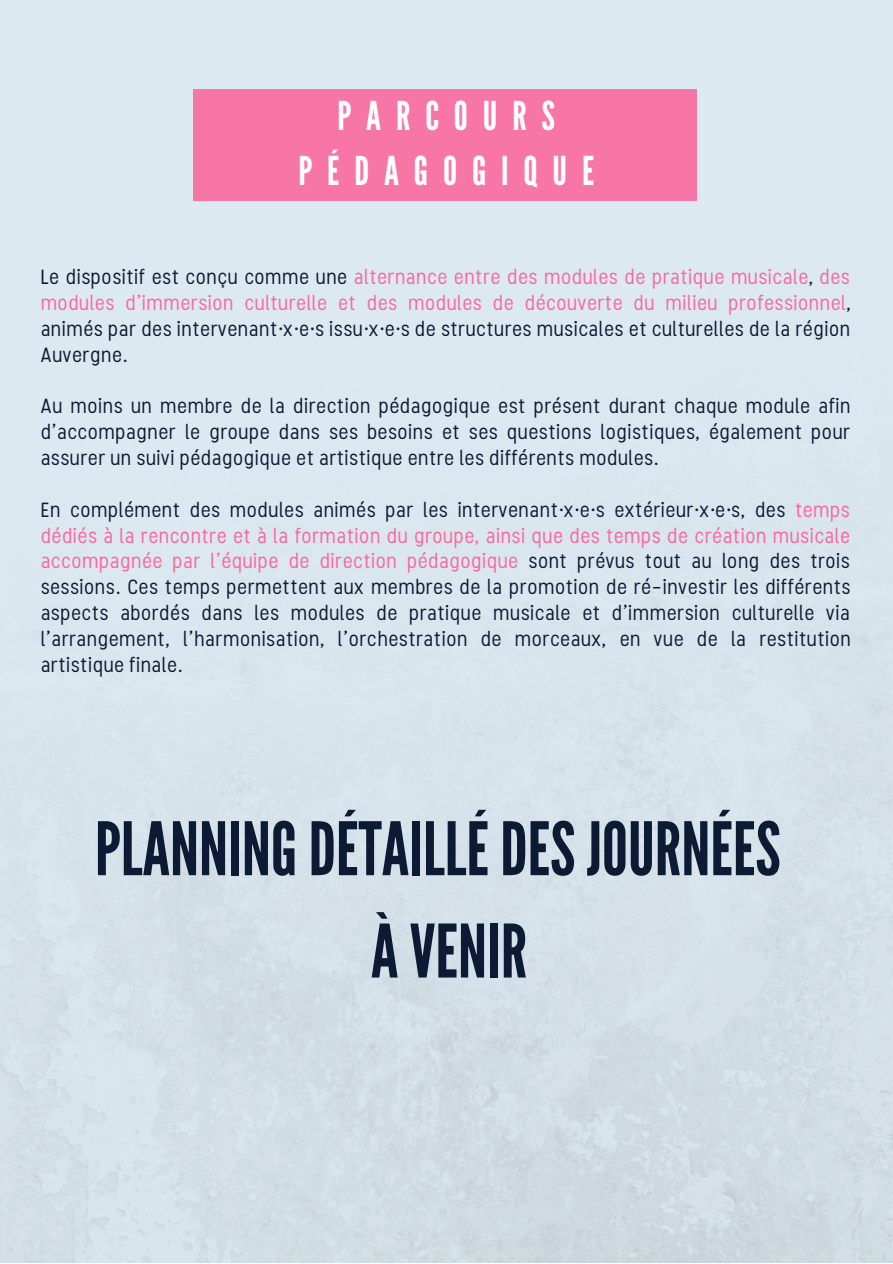
<style>
.page{position:relative;width:893px;height:1264px;background:#fff}
.page>*{position:absolute;margin:0;border:0;box-sizing:border-box;transform-origin:0 0}
.t1{font:73.5px/102.3px "League Gothic";color:#0d1a34;text-align:center}
.t2{font:39.75px/55.1px "League Gothic";letter-spacing:.375em;color:#fff;text-align:center}
.t3{font:20.55px/25.8px "Stellar";color:#0d1a34;text-align:justify}
.t4{font:20.55px/25.8px "Stellar";color:#fb669b;text-align:justify}
.s1{color:#0d1a34}
.s2{font-family:"Noto Sans";color:#0d1a34}
.s3{font-family:"Noto Sans"}
.s4{color:#fb669b}
</style>
<div class="page">
<div style="left:193px;top:89px;width:504px;height:112px;background:#f776a5"></div>
<h2 class="t2" style="left:298px;top:89px;width:297px">PARCOURS<br>PÉDAGOGIQUE</h2>
<p class="t4" style="left:41px;top:264px;width:812px"><span class="s1">Le dispositif est conçu comme une</span> alternance entre des modules de pratique musicale<span class="s1">,</span> des modules d’immersion culturelle et des modules de découverte du milieu professionnel<span class="s1">, animés par des intervenant</span><span class="s2">·</span><span class="s1">x</span><span class="s2">·</span><span class="s1">e</span><span class="s2">·</span><span class="s1">s issu</span><span class="s2">·</span><span class="s1">x</span><span class="s2">·</span><span class="s1">e</span><span class="s2">·</span><span class="s1">s de structures musicales et culturelles de la région Auvergne.</span></p>
<p class="t3" style="left:41px;top:393px;width:811px">Au moins un membre de la direction pédagogique est présent durant chaque module afin d’accompagner le groupe dans ses besoins et ses questions logistiques, également pour assurer un suivi pédagogique et artistique entre les différents modules.</p>
<p class="t3" style="left:41px;top:496px;width:812px">En complément des modules animés par les intervenant<span class="s3">·</span>x<span class="s3">·</span>e<span class="s3">·</span>s extérieur<span class="s3">·</span>x<span class="s3">·</span>e<span class="s3">·</span>s, des <span class="s4">temps dédiés à la rencontre et à la formation du groupe, ainsi que des temps de création musicale accompagnée par l’équipe de direction pédagogique</span> sont prévus tout au long des trois sessions. Ces temps permettent aux membres de la promotion de ré-investir les différents aspects abordés dans les modules de pratique musicale et d’immersion culturelle via l’arrangement, l’harmonisation, l’orchestration de morceaux, en vue de la restitution artistique finale.</p>
<h1 class="t1" style="left:95px;top:799px;width:687px">PLANNINGDÉTAILLÉDESJOURNÉES<br>ÀVENIR</h1>
</div>
